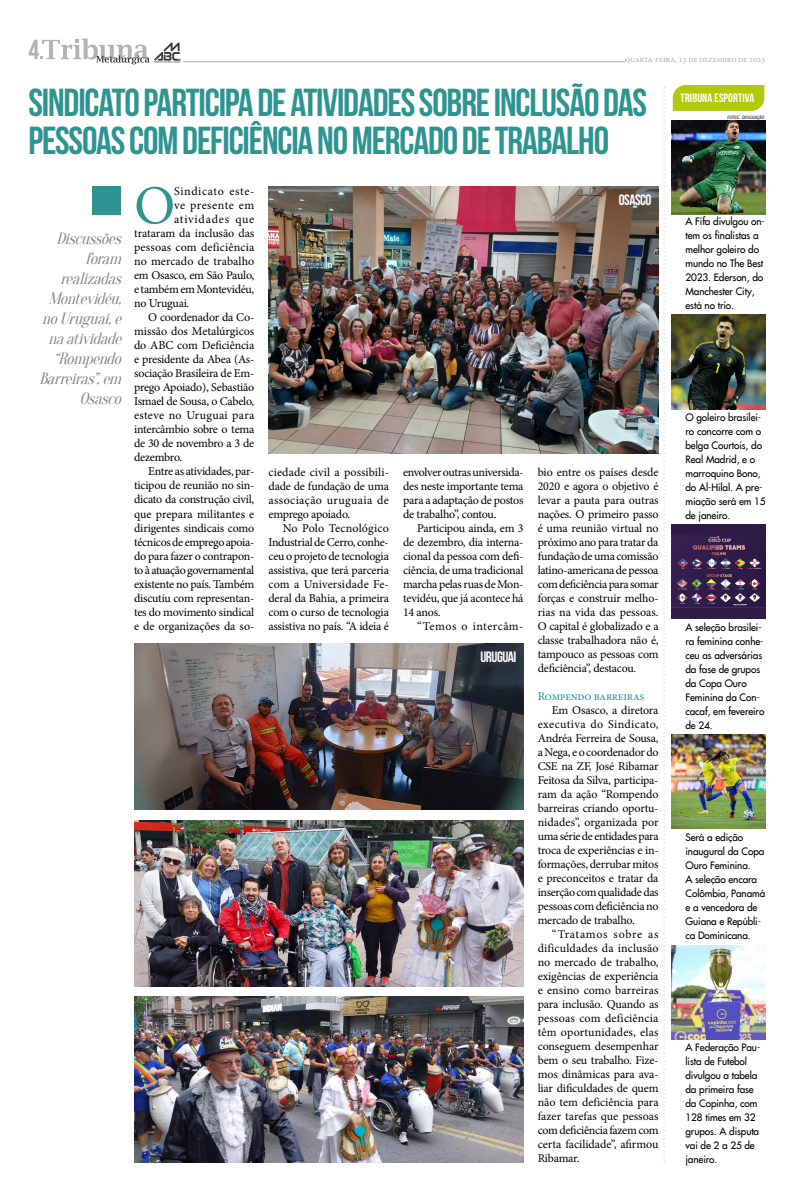
<style>
.page{position:relative;width:794px;height:1191px;background:#fff}
.page>*{position:absolute;margin:0;border:0;box-sizing:border-box;transform-origin:0 0}
.t1{font:55.1px "Minion Pro";color:#2d9491}
.t2{font:39px "Bebas Neue";letter-spacing:-.03em;color:#2d9491}
.t3{font:27.5px "Bebas Neue";color:#b3b2b2}
.t4{font:italic 16px/20px "Oranienbaum";color:#878787;text-align:right}
.t5{font:15px "Bebas Neue";letter-spacing:-.03em;color:#fff}
.t6{font:12px/14px "Minion Pro";letter-spacing:-.015em;color:#000;text-align:justify}
.t7{font:12px "Minion Pro";letter-spacing:-.02em;color:#2d9491}
.t8{font:12px "Bebas Neue";letter-spacing:.01em;color:#fff}
.t9{font:10px/14px "Futura";letter-spacing:-.01em;color:#000}
.t10{font:9px "Minion Pro";letter-spacing:-.03em;color:#b3b2b2}
.t11{font:italic condensed 4.4px "Swiss 721 BT";color:#000}
.s1{font-size:6.2px}
</style>
<div class="page">
<hr style="left:183px;top:61px;width:442px;height:1px;background:#b3b2b2">
<svg style="left:42px;top:39px;width:138px;height:25px"></svg>
<svg style="left:663px;top:87px;width:2px;height:1075px"></svg>
<svg style="left:673px;top:85px;width:91px;height:26px;background:#b1cb13"></svg>
<img style="left:671px;top:120px;width:94px;height:95px">
<img style="left:671px;top:315px;width:94px;height:94px">
<div style="left:671px;top:524px;width:94px;height:95px;background:#2e1b46"></div>
<img style="left:671px;top:535px;width:94px;height:73px">
<img style="left:671px;top:734px;width:94px;height:95px">
<img style="left:671px;top:945px;width:94px;height:94px">
<div style="left:93px;top:186px;width:28px;height:29px;background:#2d9491"></div>
<img style="left:268px;top:187px;width:390px;height:267px">
<img style="left:135px;top:643px;width:388px;height:167px">
<img style="left:135px;top:820px;width:388px;height:166px">
<img style="left:135px;top:996px;width:388px;height:166px">
<h3 class="t3" style="left:28px;top:34px;width:18px">4.</h3>
<p class="t10" style="left:625px;top:53px;width:142px">quarta-feira, 13 de dezembro de 2023</p>
<p class="t8" style="left:680px;top:92px;width:75px">TRIBUNA ESPORTIVA</p>
<h2 class="t2" style="left:28px;top:81px;width:620px">SINDICATO PARTICIPA DE ATIVIDADES SOBRE INCLUSÃO DAS</h2>
<p class="t11" style="left:727px;top:115px;width:38px">FOTOS<span class="s1">:</span> DIVULGAÇÃO</p>
<h2 class="t2" style="left:28px;top:119px;width:582px">PESSOAS COM DEFICIÊNCIA NO MERCADO DE TRABALHO</h2>
<h3 class="t4" style="left:39px;top:229px;width:89px">Discussões foram realizadas<br>Montevidéu, noUruguai,e naatividade “Rompendo<br>Barreiras”,em<br>Osasco</h3>
<h1 class="t1" style="left:134px;top:169px;width:43px">O</h1>
<p class="t6" style="left:174px;top:184px;width:82px">Sindicato este-</p>
<p class="t6" style="left:174px;top:198px;width:82px">ve presente em</p>
<p class="t6" style="left:174px;top:212px;width:82px">atividades que</p>
<p class="t6" style="left:134px;top:226px;width:122px">trataram da inclusão das</p>
<p class="t6" style="left:134px;top:240px;width:122px">pessoas com deficiência</p>
<p class="t6" style="left:134px;top:254px;width:122px">no mercado de trabalho</p>
<p class="t6" style="left:134px;top:268px;width:122px">em Osasco, em São Paulo,</p>
<p class="t6" style="left:134px;top:282px;width:122px">e também em Montevidéu,</p>
<p class="t6" style="left:134px;top:296px;width:57px">no Uruguai.</p>
<p class="t6" style="left:148px;top:310px;width:108px">O coordenador da Co-</p>
<p class="t6" style="left:134px;top:324px;width:122px">missão dos Metalúrgicos</p>
<p class="t6" style="left:134px;top:338px;width:122px">do ABC com Deficiência</p>
<p class="t6" style="left:134px;top:352px;width:122px">e presidente da Abea (As-</p>
<p class="t6" style="left:134px;top:366px;width:122px">sociação Brasileira de Em-</p>
<p class="t6" style="left:134px;top:381px;width:122px">prego Apoiado), Sebastião</p>
<p class="t6" style="left:134px;top:395px;width:122px">Ismael de Sousa, o Cabelo,</p>
<p class="t6" style="left:134px;top:409px;width:122px">esteve no Uruguai para</p>
<p class="t6" style="left:134px;top:423px;width:122px">intercâmbio sobre o tema</p>
<p class="t6" style="left:134px;top:437px;width:122px">de 30 de novembro a 3 de</p>
<p class="t6" style="left:134px;top:451px;width:50px">dezembro.</p>
<p class="t6" style="left:148px;top:465px;width:108px">Entre as atividades, par-</p>
<p class="t6" style="left:134px;top:479px;width:122px">ticipou de reunião no sin-</p>
<p class="t6" style="left:134px;top:493px;width:122px">dicato da construção civil,</p>
<p class="t6" style="left:134px;top:507px;width:122px">que prepara militantes e</p>
<p class="t6" style="left:134px;top:521px;width:122px">dirigentes sindicais como</p>
<p class="t6" style="left:134px;top:535px;width:122px">técnicos de emprego apoia-</p>
<p class="t6" style="left:134px;top:549px;width:122px">do para fazer o contrapon-</p>
<p class="t6" style="left:134px;top:563px;width:122px">to à atuação governamental</p>
<p class="t6" style="left:134px;top:577px;width:122px">existente no país. Também</p>
<p class="t6" style="left:134px;top:591px;width:122px">discutiu com representan-</p>
<p class="t6" style="left:134px;top:605px;width:122px">tes do movimento sindical</p>
<p class="t6" style="left:134px;top:619px;width:122px">e de organizações da so-</p>
<p class="t5" style="left:619px;top:191px;width:34px">OSASCO</p>
<p class="t6" style="left:268px;top:465px;width:122px">ciedade civil a possibili&shy;dade de fundação de uma associação uruguaia de emprego apoiado.</p>
<p class="t6" style="left:268px;top:521px;width:122px;text-indent:14px">No Polo Tecnológico Industrial de Cerro, conhe&shy;ceu o projeto de tecnologia assistiva, que terá parceria com a Universidade Fe&shy;deral da Bahia, a primeira com o curso de tecnologia assistiva no país. “A ideia é</p>
<p class="t6" style="left:403px;top:465px;width:122px">envolver outras universida&shy;des neste importante tema para a adaptação de postos de trabalho”, contou.</p>
<p class="t6" style="left:403px;top:521px;width:122px;text-indent:14px">Participou ainda, em 3 de dezembro, dia interna&shy;cional da pessoa com defi&shy;ciência, de uma tradicional marcha pelas ruas de Mon&shy;tevidéu, que já acontece há 14 anos.</p>
<p class="t6" style="left:417px;top:619px;width:108px">“Temos o intercâm-</p>
<p class="t5" style="left:480px;top:648px;width:38px">URUGUAI</p>
<p class="t6" style="left:538px;top:465px;width:122px">bio entre os países desde 2020 e agora o objetivo é levar a pauta para outras nações. O primeiro passo é uma reunião virtual no próximo ano para tratar da fundação de uma comissão latino-americana de pessoa com deficiência para somar forças e construir melho&shy;rias na vida das pessoas.<br>O capital é globalizado e a classe trabalhadora não é, tampouco as pessoas com deficiência”, destacou.</p>
<p class="t7" style="left:538px;top:688px;width:108px">Rompendo barreiras</p>
<p class="t6" style="left:538px;top:703px;width:122px;text-indent:14px">Em Osasco, a diretora executiva do Sindicato, Andréa Ferreira de Sousa, a Nega, e o coordenador do CSE na ZF, José Ribamar Feitosa da Silva, participa&shy;ram da ação “Rompendo barreiras criando oportu&shy;nidades”, organizada por uma série de entidades para troca de experiências e in&shy;formações, derrubar mitos e preconceitos e tratar da inserção com qualidade das pessoas com deficiência no mercado de trabalho.</p>
<p class="t6" style="left:538px;top:927px;width:122px;text-indent:14px">“Tratamos sobre as dificuldades da inclusão no mercado de trabalho, exigências de experiência e ensino como barreiras para inclusão. Quando as pessoas com deficiência têm oportunidades, elas conseguem desempenhar bem o seu trabalho. Fize&shy;mos dinâmicas para ava&shy;liar dificuldades de quem não tem deficiência para fazer tarefas que pessoas com deficiência fazem com certa facilidade”, afirmou Ribamar.</p>
<p class="t9" style="left:685px;top:214px;width:81px">A Fifa divulgou on&shy;tem os finalistas a melhor goleiro do mundo no The Best<br>2023. Ederson, do<br>Manchester City, está no trio.</p>
<p class="t9" style="left:685px;top:410px;width:82px">O goleiro brasilei&shy;ro concorre com o belga Courtois, do<br>Real Madrid, e o marroquino Bono, do Al-Hilal. A pre&shy;miação será em 15 de janeiro.</p>
<p class="t9" style="left:685px;top:620px;width:80px">A seleção brasilei&shy;ra feminina conhe&shy;ceu as adversárias da fase de grupos da Copa Ouro<br>Feminina da Con&shy;cacaf, em fevereiro de 24.</p>
<p class="t9" style="left:685px;top:830px;width:81px">Será a edição inaugural da Copa<br>Ouro Feminina.<br>A seleção encara<br>Colômbia, Panamá e a vencedora de<br>Guiana e Repúbli&shy;ca Dominicana.</p>
<p class="t9" style="left:685px;top:1040px;width:76px">A Federação Pau&shy;lista de Futebol divulgou a tabela da primeira fase da Copinha, com<br>128 times em 32 grupos. A disputa vai de 2 a 25 de janeiro.</p>
</div>
